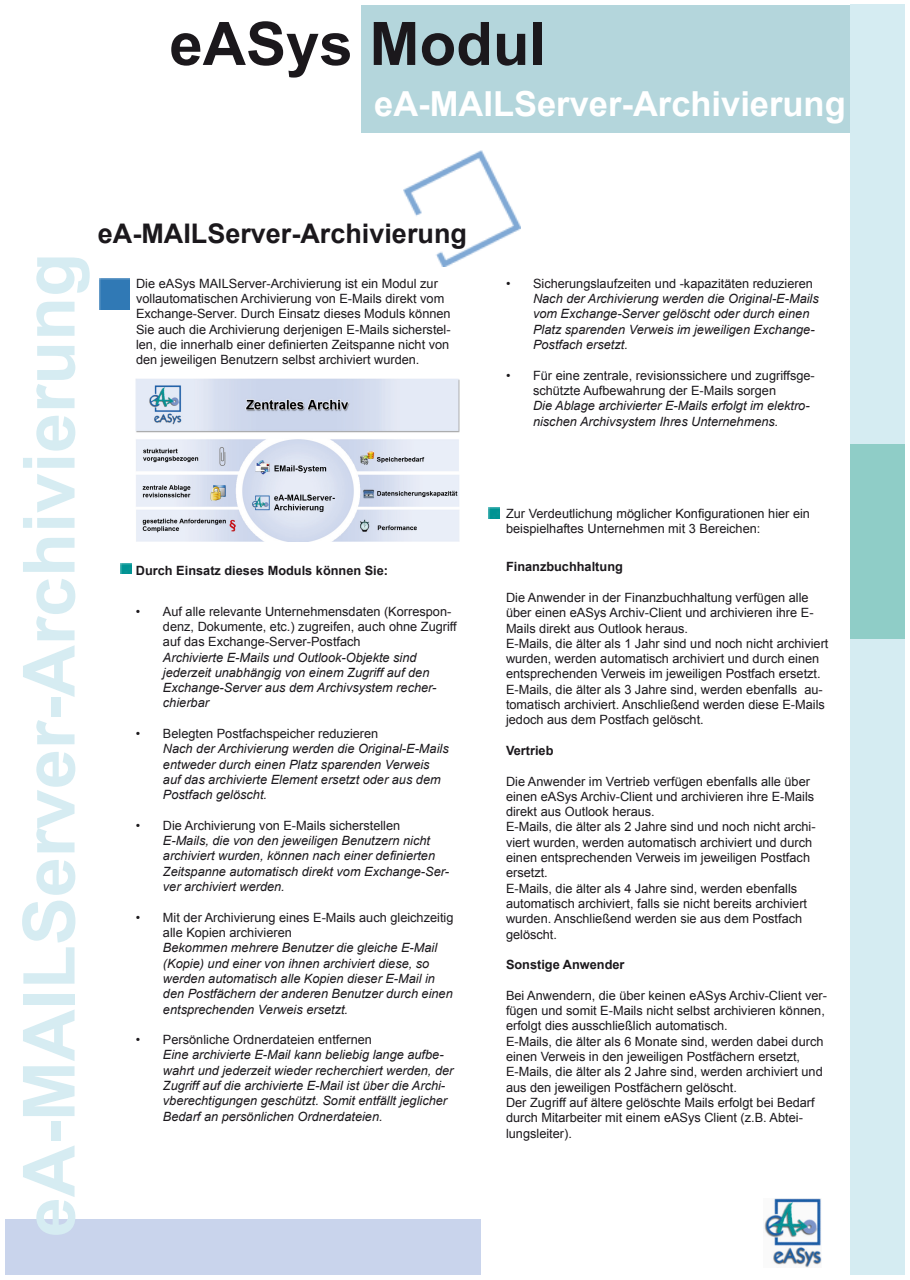
<style>
.page{position:relative;width:910px;height:1280px;background:#fff}
.page>*{position:absolute;margin:0;border:0;box-sizing:border-box;transform-origin:0 0}
.t1{font:700 72px "Arial";color:#d6ecf2}
.t2{font:700 60px "Arial";color:#1b181c}
.t3{font:700 34.5px "Arial";color:#fff}
.t4{font:700 27px "Arial";color:#1b181c}
.t5{font:12.75px/15.3px "Arial";color:#1b181c}
.t6{font:italic 12.75px/15.3px "Arial";color:#1b181c}
.t7{font:700 12.75px "Arial";color:#1b181c}
.s1{font-style:normal}
.s2{font-style:italic}
</style>
<div class="page">
<div style="left:850px;top:4px;width:55px;height:1271px;background:#d5ecf2"></div>
<div style="left:361px;top:5px;width:489px;height:127px;background:#b4d6dc"></div>
<div style="left:850px;top:444px;width:55px;height:195px;background:#8fcdc7"></div>
<div style="left:5px;top:1219px;width:475px;height:56px;background:#c9d4ec"></div>
<img style="left:764px;top:1198px;width:58px;height:69px">
<img style="left:404px;top:150px;width:116px;height:117px">
<svg style="left:489px;top:508px;width:10px;height:10px"></svg>
<img style="left:99px;top:278px;width:30px;height:32px">
<svg style="left:121px;top:563px;width:10px;height:11px"></svg>
<img style="left:136px;top:378px;width:323px;height:164px">
<p class="t2" style="left:169px;top:4px;width:378px">eASys Modul</p>
<p class="t3" style="left:374px;top:81px;width:473px">eA-MAILServer-Archivierung</p>
<p class="t1" style="left:2px;top:1237px;width:986px;rotate:-90deg">eA-MAILServer-Archivierung</p>
<p class="t4" style="left:98px;top:216px;width:371px">eA-MAILServer-Archivierung</p>
<p class="t5" style="left:136px;top:276px;width:316px">Die eASys MAILServer-Archivierung ist ein Modul zur vollautomatischen Archivierung von E-Mails direkt vom Exchange-Server. Durch Einsatz dieses Moduls können Sie auch die Archivierung derjenigen E-Mails sicherstel&shy;len, die innerhalb einer definierten Zeitspanne nicht von den jeweiligen Benutzern selbst archiviert wurden.</p>
<p class="t7" style="left:136px;top:562px;width:254px">Durch Einsatz dieses Moduls können Sie:</p>
<p class="t6" style="left:163px;top:604px;width:295px;text-indent:-27px"><span class="s1">• Auf alle relevante Unternehmensdaten (Korrespon&shy;denz, Dokumente, etc.) zugreifen, auch ohne Zugriff auf das Exchange-Server-Postfach<br></span>Archivierte E-Mails und Outlook-Objekte sind jederzeit unabhängig von einem Zugriff auf den Exchange-Server aus dem Archivsystem recher&shy;chierbar</p>
<p class="t6" style="left:163px;top:726px;width:287px;text-indent:-27px"><span class="s1">• Belegten Postfachspeicher reduzieren<br></span>Nach der Archivierung werden die Original-E-Mails entweder durch einen Platz sparenden Verweis auf das archivierte Element ersetzt oder aus dem Postfach gelöscht.</p>
<p class="t6" style="left:163px;top:818px;width:288px;text-indent:-27px"><span class="s1">• Die Archivierung von E-Mails sicherstellen </span>E-Mails, die von den jeweiligen Benutzern nicht archiviert wurden, können nach einer definierten Zeitspanne automatisch direkt vom Exchange-Ser&shy;ver archiviert werden.</p>
<p class="t6" style="left:163px;top:910px;width:292px;text-indent:-27px"><span class="s1">• Mit der Archivierung eines E-Mails auch gleichzeitig alle Kopien archivieren<br></span>Bekommen mehrere Benutzer die gleiche E-Mail (Kopie) und einer von ihnen archiviert diese, so werden automatisch alle Kopien dieser E-Mail in den Postfächern der anderen Benutzer durch einen entsprechenden Verweis ersetzt.</p>
<p class="t6" style="left:163px;top:1032px;width:292px;text-indent:-27px"><span class="s1">• Persönliche Ordnerdateien entfernen<br></span>Eine archivierte E-Mail kann beliebig lange aufbe&shy;wahrt und jederzeit wieder recherchiert werden, der Zugriff auf die archivierte E-Mail ist über die Archi&shy;vberechtigungen geschützt. Somit entfällt jeglicher Bedarf an persönlichen Ordnerdateien.</p>
<p class="t6" style="left:533px;top:276px;width:287px;text-indent:-27px"><span class="s1">• Sicherungslaufzeiten und -kapazitäten reduzieren </span>Nach der Archivierung werden die Original-E-Mails vom Exchange-Server gelöscht oder durch einen Platz sparenden Verweis im jeweiligen Exchange-Postfach ersetzt.</p>
<p class="t5" style="left:533px;top:368px;width:283px;text-indent:-27px">• Für eine zentrale, revisionssichere und zugriffsge&shy;schützte Aufbewahrung der E-Mails sorgen<br><span class="s2">Die Ablage archivierter E-Mails erfolgt im elektro&shy;nischen Archivsystem Ihres Unternehmens.</span></p>
<p class="t5" style="left:506px;top:506px;width:306px">Zur Verdeutlichung möglicher Konfigurationen hier ein beispielhaftes Unternehmen mit 3 Bereichen:</p>
<p class="t7" style="left:506px;top:558px;width:118px">Finanzbuchhaltung</p>
<p class="t5" style="left:506px;top:590px;width:309px">Die Anwender in der Finanzbuchhaltung verfügen alle über einen eASys Archiv-Client und archivieren ihre E-<br>Mails direkt aus Outlook heraus.</p>
<p class="t5" style="left:506px;top:636px;width:324px">E-Mails, die älter als 1 Jahr sind und noch nicht archiviert wurden, werden automatisch archiviert und durch einen entsprechenden Verweis im jeweiligen Postfach ersetzt.</p>
<p class="t5" style="left:506px;top:682px;width:320px">E-Mails, die älter als 3 Jahre sind, werden ebenfalls au&shy;tomatisch archiviert. Anschließend werden diese E-Mails jedoch aus dem Postfach gelöscht.</p>
<p class="t7" style="left:506px;top:742px;width:49px">Vertrieb</p>
<p class="t5" style="left:506px;top:773px;width:310px">Die Anwender im Vertrieb verfügen ebenfalls alle über einen eASys Archiv-Client und archivieren ihre E-Mails direkt aus Outlook heraus.</p>
<p class="t5" style="left:506px;top:819px;width:311px">E-Mails, die älter als 2 Jahre sind und noch nicht archi&shy;viert wurden, werden automatisch archiviert und durch einen entsprechenden Verweis im jeweiligen Postfach ersetzt.</p>
<p class="t5" style="left:506px;top:881px;width:303px">E-Mails, die älter als 4 Jahre sind, werden ebenfalls automatisch archiviert, falls sie nicht bereits archiviert wurden. Anschließend werden sie aus dem Postfach gelöscht.</p>
<p class="t7" style="left:506px;top:956px;width:120px">Sonstige Anwender</p>
<p class="t5" style="left:506px;top:988px;width:323px">Bei Anwendern, die über keinen eASys Archiv-Client ver&shy;fügen und somit E-Mails nicht selbst archivieren können, erfolgt dies ausschließlich automatisch.</p>
<p class="t5" style="left:506px;top:1034px;width:319px">E-Mails, die älter als 6 Monate sind, werden dabei durch einen Verweis in den jeweiligen Postfächern ersetzt, E-Mails, die älter als 2 Jahre sind, werden archiviert und aus den jeweiligen Postfächern gelöscht.</p>
<p class="t5" style="left:506px;top:1095px;width:310px">Der Zugriff auf ältere gelöschte Mails erfolgt bei Bedarf durch Mitarbeiter mit einem eASys Client (z.B. Abtei&shy;lungsleiter).</p>
</div>
